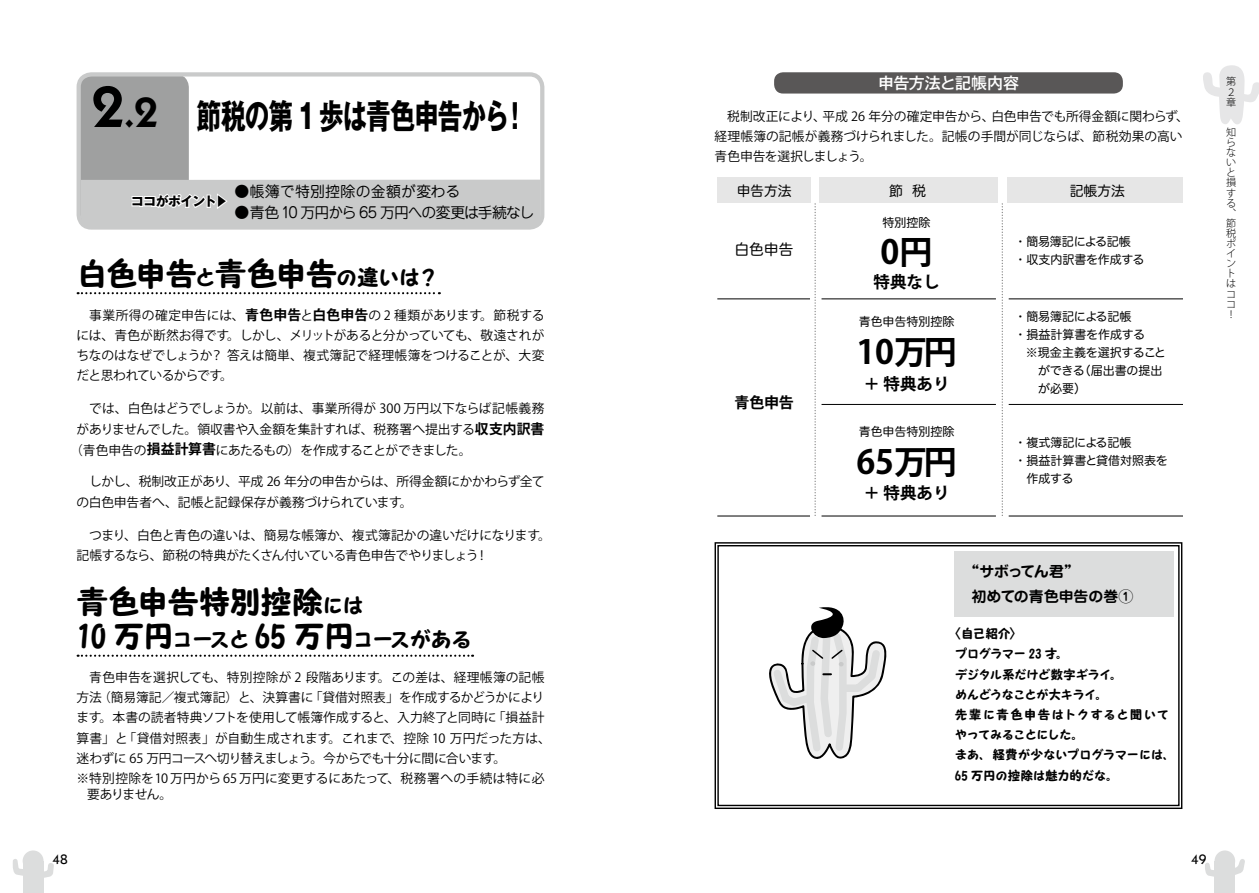
<style>
.page{position:relative;width:1259px;height:893px;background:#fff}
.page>*{position:absolute;margin:0;border:0;box-sizing:border-box;transform-origin:0 0}
.t1{font:700 34.05px "Gothic MB101 Pro";letter-spacing:-.035em;color:#000;scale:.72 1}
.t2{font:700 33px "Koz Go Pro";color:#000}
.t3{font:31.95px "sbrpop";letter-spacing:-.05em;color:#000}
.t4{font:31.95px "sbrpop";letter-spacing:-.025em;color:#000}
.t5{font:22.35px "sbrpop";letter-spacing:-.125em;color:#000}
.t6{font:700 16.5px "Koz Go Pro";color:#000}
.t7{font:500 15.9px "Gothic MB101 Pro";letter-spacing:-.015em;color:#fff}
.t8{font:15px "Hira Maru Pro W4";color:#000}
.t9{font:700 15px "Koz Go Pro";color:#000}
.t10{font:14.85px "Jun 201 Pro";letter-spacing:-.06em;color:#000}
.t11{font:700 14.85px/24.5px "Jun 501 Pro";letter-spacing:-.005em;color:#000}
.t12{font:14.85px "Jun 201 Pro";letter-spacing:.015em;color:#000}
.t13{font:13.8px "Hira Maru Pro W4";color:#000}
.t14{font:500 13.8px "ITC Kabel Std";color:#000}
.t15{font:12.75px/20.2px "Koz Go Std";letter-spacing:-.015em;color:#000}
.t16{font:12.75px/20.2px "sbrpop";letter-spacing:-.055em;color:#000}
.t17{font:12.75px "Koz Go Std";letter-spacing:-.04em;color:#000}
.t18{font:700 12.75px "Gothic MB101 Pro";letter-spacing:-.04em;color:#000}
.t19{font:12px "Hira Maru Pro W4";color:#000}
.t20{font:12px/18px "Hira Maru Pro W4";letter-spacing:-.02em;color:#000}
.t21{font:300 10.05px/10.1px "Koz Go Pro";color:#000}
.s1{font-family:"ITC Kabel Std";font-weight:600;font-size:58.5px}
.s2{font-family:"ITC Kabel Std";font-weight:600;font-size:42.45px}
.s3{font-size:22.35px}
.s4{font-weight:700;font-size:13.8px}
.s5{font-size:31.95px}
</style>
<div class="page">
<div style="left:23px;top:850px;width:21px;height:21px;background:#dcdddd;border-radius:50%"></div>
<div style="left:23px;top:861px;width:21px;height:32px;background:#dcdddd"></div>
<svg style="left:13px;top:859px;width:10px;height:17px"></svg>
<svg style="left:44px;top:863px;width:10px;height:15px"></svg>
<div style="left:1214px;top:850px;width:21px;height:21px;background:#dcdddd;border-radius:50%"></div>
<div style="left:1214px;top:861px;width:21px;height:32px;background:#dcdddd"></div>
<svg style="left:1205px;top:863px;width:9px;height:14px"></svg>
<svg style="left:1235px;top:859px;width:10px;height:16px"></svg>
<svg style="left:1203px;top:65px;width:56px;height:59px"></svg>
<div style="left:774px;top:72px;width:349px;height:22px;background:#595757;border-radius:9px"></div>
<hr style="left:717px;top:299px;width:93px;height:1px;background:#000">
<hr style="left:821px;top:299px;width:175px;height:1px;background:#000">
<hr style="left:1008px;top:299px;width:174px;height:1px;background:#000">
<hr style="left:821px;top:404px;width:175px;height:1px;background:#000">
<hr style="left:1008px;top:404px;width:174px;height:1px;background:#000">
<hr style="left:717px;top:516px;width:93px;height:1px;background:#000">
<hr style="left:821px;top:516px;width:175px;height:1px;background:#000">
<hr style="left:1008px;top:516px;width:174px;height:1px;background:#000">
<div style="left:717px;top:177px;width:94px;height:26px;background:#e6e6e6"></div>
<div style="left:1006px;top:177px;width:176px;height:26px;background:#e6e6e6"></div>
<div style="left:819px;top:177px;width:179px;height:26px;background:#e6e6e6"></div>
<svg style="left:814px;top:204px;width:2px;height:312px"></svg>
<svg style="left:1001px;top:204px;width:2px;height:312px"></svg>
<svg style="left:714px;top:542px;width:469px;height:267px"></svg>
<div style="left:717px;top:545px;width:462px;height:261px;border:1px solid #000"></div>
<div style="left:955px;top:551px;width:219px;height:66px;background:#dcdddd"></div>
<svg style="left:768px;top:604px;width:121px;height:159px"></svg>
<svg style="left:78px;top:292px;width:362px;height:2px"></svg>
<svg style="left:78px;top:655px;width:395px;height:2px"></svg>
<div style="left:79px;top:74px;width:110px;height:153px;background:#9fa0a0;border-radius:13px"></div>
<div style="left:82px;top:180px;width:457px;height:45px;background:#c9caca"></div>
<div style="left:77px;top:72px;width:467px;height:158px;border:4px solid #c9caca;border-radius:13px"></div>
<h1 class="t1" style="left:91px;top:87px;width:607px"><span class="s1">2</span><span class="s2">.2</span> 節税の第 1 歩は青色申告から！</h1>
<p class="t18" style="left:131px;top:191px;width:98px">ココがポイント▶</p>
<p class="t12" style="left:235px;top:180px;width:227px">●帳簿で特別控除の金額が変わる</p>
<p class="t10" style="left:235px;top:201px;width:301px">●青色 10 万円から 65 万円への変更は手続なし</p>
<h3 class="t3" style="left:77px;top:257px;width:365px">白色申告<span class="s3">と</span>青色申告<span class="s3">の違いは？</span></h3>
<p class="t15" style="left:77px;top:306px;width:469px;text-align:justify;text-indent:13px">事業所得の確定申告には、<span class="s4">青色申告</span>と<span class="s4">白色申告</span>の 2 種類があります。節税するには、青色が断然お得です。しかし、メリットがあると分かっていても、敬遠されがちなのはなぜでしょうか？ 答えは簡単、複式簿記で経理帳簿をつけることが、大変だと思われているからです。</p>
<p class="t15" style="left:89px;top:399px;width:456px">では、白色はどうでしょうか。以前は、事業所得が 300 万円以下ならば記帳義務</p>
<p class="t15" style="left:77px;top:420px;width:469px">がありませんでした。領収書や入金額を集計すれば、税務署へ提出する<span class="s4">収支内訳書</span></p>
<p class="t17" style="left:70px;top:442px;width:403px">（青色申告の<span class="s4">損益計算書</span>にあたるもの）を作成することができました。</p>
<p class="t15" style="left:77px;top:472px;width:469px;text-indent:13px">しかし、税制改正があり、平成 26 年分の申告からは、所得金額にかかわらず全ての白色申告者へ、記帳と記録保存が義務づけられています。</p>
<p class="t15" style="left:77px;top:525px;width:476px;text-indent:13px">つまり、白色と青色の違いは、簡易な帳簿か、複式簿記かの違いだけになります。記帳するなら、節税の特典がたくさん付いている青色申告でやりましょう！</p>
<h3 class="t4" style="left:77px;top:586px;width:289px">青色申告特別控除<span class="s3">には</span></h3>
<h3 class="t5" style="left:77px;top:628px;width:398px"><span class="s5">10 万円</span>コースと <span class="s5">65 万円</span>コースがある</h3>
<p class="t15" style="left:77px;top:668px;width:476px;text-indent:13px">青色申告を選択しても、特別控除が 2 段階あります。この差は、経理帳簿の記帳方法（簡易簿記／複式簿記）と、決算書に「貸借対照表」を作成するかどうかによります。本書の読者特典ソフトを使用して帳簿作成すると、入力終了と同時に「損益計算書」と「貸借対照表」が自動生成されます。これまで、控除 10 万円だった方は、迷わずに 65 万円コースへ切り替えましょう。今からでも十分に間に合います。<br>※特別控除を10 万円から 65 万円に変更するにあたって、税務署への手続は特に必</p>
<p class="t15" style="left:87px;top:785px;width:87px">要ありません。</p>
<p class="t7" style="left:878px;top:70px;width:142px">申告方法と記帳内容</p>
<p class="t15" style="left:714px;top:106px;width:476px;text-indent:13px">税制改正により、平成 26 年分の確定申告から、白色申告でも所得金額に関わらず、経理帳簿の記帳が義務づけられました。記帳の手間が同じならば、節税効果の高い青色申告を選択しましょう。</p>
<p class="t13" style="left:736px;top:179px;width:57px">申告方法</p>
<p class="t13" style="left:889px;top:179px;width:38px">節 税</p>
<p class="t13" style="left:1069px;top:179px;width:57px">記帳方法</p>
<p class="t8" style="left:734px;top:236px;width:61px">白色申告</p>
<p class="t9" style="left:734px;top:393px;width:61px">青色申告</p>
<p class="t19" style="left:882px;top:212px;width:49px">特別控除</p>
<h2 class="t2" style="left:880px;top:230px;width:53px">0円</h2>
<p class="t6" style="left:873px;top:271px;width:67px">特典なし</p>
<p class="t19" style="left:858px;top:311px;width:97px">青色申告特別控除</p>
<h2 class="t2" style="left:856px;top:331px;width:102px">10万円</h2>
<p class="t6" style="left:863px;top:373px;width:88px">＋ 特典あり</p>
<p class="t19" style="left:858px;top:421px;width:97px">青色申告特別控除</p>
<h2 class="t2" style="left:856px;top:440px;width:102px">65万円</h2>
<p class="t6" style="left:863px;top:482px;width:88px">＋ 特典あり</p>
<p class="t20" style="left:1014px;top:232px;width:132px">・簡易簿記による記帳・収支内訳書を作成する</p>
<p class="t19" style="left:1014px;top:306px;width:118px">・簡易簿記による記帳</p>
<p class="t19" style="left:1014px;top:324px;width:132px">・損益計算書を作成する</p>
<p class="t19" style="left:1026px;top:342px;width:142px">※現金主義を選択すること</p>
<p class="t19" style="left:1038px;top:360px;width:126px">ができる（届出書の提出</p>
<p class="t19" style="left:1038px;top:378px;width:49px">が必要）</p>
<p class="t19" style="left:1014px;top:432px;width:119px">・複式簿記による記帳</p>
<p class="t19" style="left:1014px;top:450px;width:155px">・損益計算書と貸借対照表を</p>
<p class="t19" style="left:1026px;top:468px;width:49px">作成する</p>
<p class="t11" style="left:972px;top:558px;width:163px;text-indent:-7px">“サボってん君”<br>初めての青色申告の巻①</p>
<p class="t16" style="left:955px;top:623px;width:223px;text-indent:-6px">〈自己紹介〉<br>プログラマー 23 才。<br>デジタル系だけど数字ギライ。<br>めんどうなことが大キライ。<br>先輩に青色申告はトクすると聞いてやってみることにした。<br>まあ、経費が少ないプログラマーには、<br>65 万円の控除は魅力的だな。</p>
<p class="t21" style="left:1226px;top:77px;width:11px">第<br>２章</p>
<p class="t21" style="left:1226px;top:127px;width:11px">知らないと損する、節税ポイントはココ！</p>
<p class="t14" style="left:52px;top:851px;width:17px">48</p>
<p class="t14" style="left:1191px;top:851px;width:17px">49</p>
</div>
